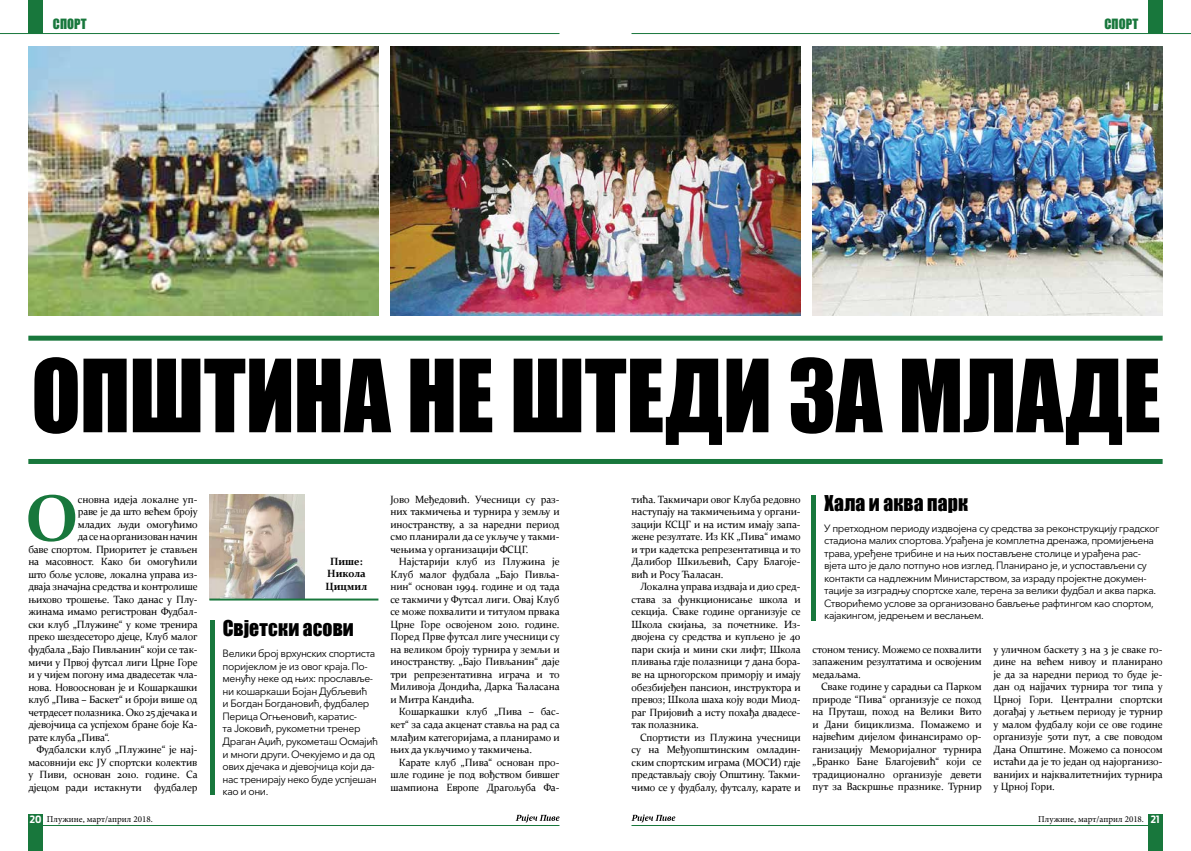
<style>
.page{position:relative;width:1191px;height:851px;background:#fff}
.page>*{position:absolute;margin:0;border:0;box-sizing:border-box;transform-origin:0 0}
.t1{font:93px "Impact";letter-spacing:-.005em;color:#000}
.t2{font:700 65.4px "Constantia";color:#18773c}
.t3{font:20px "Impact";letter-spacing:.005em;color:#000}
.t4{font:13px "Impact";letter-spacing:.005em;color:#18773c}
.t5{font:10.5px/12.5px "Constantia";letter-spacing:-.02em;color:#000;text-align:justify}
.t6{font:10.5px/12.5px "Avenir Next Cyr";letter-spacing:-.04em;color:#000}
.t7{font:700 10.5px/12.5px "Constantia";color:#000;text-align:center}
.t8{font:9px "Minion Pro";color:#000}
.s1{font-family:"Antenna Cond";font-weight:700;font-size:10px;color:#fff}
</style>
<div class="page">
<img style="left:812px;top:47px;width:350px;height:268px">
<img style="left:390px;top:47px;width:410px;height:268px">
<img style="left:28px;top:47px;width:350px;height:268px">
<hr style="left:0;top:33px;width:559px;height:1px;background:#18773c">
<hr style="left:631px;top:33px;width:560px;height:1px;background:#18773c">
<div style="left:28px;top:0;width:15px;height:34px;background:#18773c"></div>
<div style="left:28px;top:814px;width:15px;height:36px;background:#18773c"></div>
<svg style="left:515px;top:814px;width:44px;height:8px"></svg>
<hr style="left:33px;top:824px;width:526px;height:1px;background:#18773c">
<hr style="left:631px;top:824px;width:526px;height:1px;background:#18773c">
<div style="left:1148px;top:814px;width:14px;height:36px;background:#18773c"></div>
<svg style="left:631px;top:814px;width:44px;height:8px"></svg>
<div style="left:1148px;top:0;width:14px;height:34px;background:#18773c"></div>
<div style="left:811px;top:495px;width:5px;height:125px;background:#18773c"></div>
<div style="left:210px;top:620px;width:5px;height:174px;background:#18773c"></div>
<img style="left:209px;top:495px;width:96px;height:103px">
<hr style="left:209px;top:598px;width:169px;height:2px;background:#18773c">
<div style="left:28px;top:459px;width:1134px;height:5px;background:#18773c"></div>
<div style="left:28px;top:335px;width:1134px;height:5px;background:#18773c"></div>
<p class="t4" style="left:53px;top:14px;width:35px">СПОРТ</p>
<p class="t4" style="left:1104px;top:14px;width:35px">СПОРТ</p>
<h1 class="t1" style="left:31px;top:323px;width:1131px">ОПШТИНА НЕ ШТЕДИ ЗА МЛАДЕ</h1>
<h2 class="t2" style="left:25px;top:473px;width:55px">О</h2>
<p class="t5" style="left:78px;top:492px;width:121px">сновна идеја локалне уп-</p>
<p class="t5" style="left:78px;top:505px;width:121px">раве је да што већем броју</p>
<p class="t5" style="left:78px;top:517px;width:121px">младих људи омогућимо</p>
<p class="t5" style="left:78px;top:530px;width:121px">да се на организован начин</p>
<p class="t5" style="left:28px;top:542px;width:171px">баве спортом. Приоритет је стављен</p>
<p class="t5" style="left:28px;top:555px;width:171px">на масовност. Како би омогућили</p>
<p class="t5" style="left:28px;top:567px;width:170px">што боље услове, локална управа из-</p>
<p class="t5" style="left:28px;top:580px;width:171px">дваја значајна средства и контролише</p>
<p class="t5" style="left:28px;top:592px;width:170px">њихово трошење. Тако данас у Плу-</p>
<p class="t5" style="left:28px;top:605px;width:170px">жинама имамо регистрован Фудбал-</p>
<p class="t5" style="left:28px;top:617px;width:171px">ски клуб „Плужине“ у коме тренира</p>
<p class="t5" style="left:28px;top:630px;width:171px">преко шездесеторо дјеце, Клуб малог</p>
<p class="t5" style="left:28px;top:642px;width:170px">фудбала „Бајо Пивљанин“ који се так-</p>
<p class="t5" style="left:28px;top:655px;width:171px">мичи у Првој футсал лиги Црне Горе</p>
<p class="t5" style="left:28px;top:667px;width:170px">и у чијем погону има двадесетак чла-</p>
<p class="t5" style="left:28px;top:680px;width:171px">нова. Новооснован је и Кошаркашки</p>
<p class="t5" style="left:28px;top:692px;width:170px">клуб „Пива – Баскет“ и броји више од</p>
<p class="t5" style="left:28px;top:705px;width:171px">четрдесет полазника. Око 25 дјечака и</p>
<p class="t5" style="left:28px;top:717px;width:170px">дјевојчица са успјехом бране боје Ка-</p>
<p class="t5" style="left:28px;top:730px;width:83px">рате клуба „Пива“.</p>
<p class="t5" style="left:37px;top:742px;width:162px">Фудбалски клуб „Плужине“ је нај-</p>
<p class="t5" style="left:28px;top:755px;width:170px">масовнији екс ЈУ спортски колектив</p>
<p class="t5" style="left:28px;top:767px;width:171px">у Пиви, основан 2010. године. Са</p>
<p class="t5" style="left:28px;top:780px;width:171px">дјецом ради истакнути фудбалер</p>
<p class="t7" style="left:325px;top:554px;width:43px">Пише:<br>Никола<br>Цицмил</p>
<h3 class="t3" style="left:223px;top:612px;width:133px">Свјетски асови</h3>
<p class="t6" style="left:223px;top:647px;width:157px">Велики број врхунских спортиста поријеклом је из овог краја. По&shy;менућу неке од њих: прославље&shy;ни кошаркаши Бојан Дубљевић<br>и Богдан Богдановић, фудбалер<br>Перица Огњеновић, каратис-<br>та Јоковић, рукометни тренер<br>Драган Аџић, рукометаш Осмајић и многи други. Очекујемо и да од ових дјечака и дјевојчица који да&shy;нас тренирају неко буде успјешан као и они.</p>
<p class="t5" style="left:390px;top:492px;width:171px">Јово Међедовић. Учесници су раз&shy;них такмичења и турнира у земљу и иностранству, а за наредни период смо планирали да се укључе у такми&shy;чењима у организацији ФСЦГ.</p>
<p class="t5" style="left:390px;top:555px;width:171px;text-indent:8px">Најстарији клуб из Плужина је Клуб малог фудбала „Бајо Пивља&shy;нин“ основан 1994. године и од тада се такмичи у Футсал лиги. Овај Клуб се може похвалити и титулом првака Црне Горе освојеном 2010. године.<br>Поред Прве футсал лиге учесници су на великом броју турнира у земљи и иностранству. „Бајо Пивљанин“ даје три репрезентативна играча и то Миливоја Дондића, Дарка Ћаласана и Митра Кандића.</p>
<p class="t5" style="left:390px;top:705px;width:171px;text-indent:8px">Кошаркашки клуб „Пива – бас&shy;кет“ за сада акценат ставља на рад са млађим категоријама, а планирамо и њих да укључимо у такмичења.</p>
<p class="t5" style="left:390px;top:755px;width:171px;text-indent:8px">Карате клуб „Пива“ основан про&shy;шле године је под вођством бившег шампиона Европе Драгољуба Фа-</p>
<p class="t5" style="left:631px;top:492px;width:171px">тића. Такмичари овог Клуба редовно наступају на такмичењима у органи&shy;зацији КСЦГ и на истим имају запа&shy;жене резултате. Из КК „Пива“ имамо и три кадетска репрезентативца и то Далибор Шкиљевић, Сару Благоје&shy;вић и Росу Ћаласан.</p>
<p class="t5" style="left:631px;top:580px;width:171px;text-indent:8px">Локална управа издваја и дио сред&shy;става за функционисање школа и секција. Сваке године организује се Школа скијања, за почетнике. Из&shy;двојена су средства и купљено је 40 пари скија и мини ски лифт; Школа пливања гдје полазници 7 дана бора&shy;ве на црногорском приморју и имају обезбијеђен пансион, инструктора и превоз; Школа шаха коју води Миод&shy;раг Пријовић а исту похађа двадесе&shy;так полазника.</p>
<p class="t5" style="left:631px;top:730px;width:171px;text-indent:8px">Спортисти из Плужина учесници су на Међуопштинским омладин&shy;ским спортским играма (МОСИ) гдје представљају своју Општину. Такми&shy;чимо се у фудбалу, футсалу, карате и</p>
<h3 class="t3" style="left:824px;top:487px;width:145px">Хала и аква парк</h3>
<p class="t6" style="left:824px;top:522px;width:337px">У претходном периоду издвојена су средства за реконструкцију градског стадиона малих спортова. Урађена је комплетна дренажа, промијењена трава, уређене трибине и на њих постављене столице и урађена рас&shy;вјета што је дало потпуно нов изглед. Планирано је, и успостављени су контакти са надлежним Министарством, за израду пројектне докумен&shy;тације за изградњу спортске хале, терена за велики фудбал и аква парка.<br>Створићемо услове за организовано бављење рафтингом као спортом, кајакингом, једрењем и веслањем.</p>
<p class="t5" style="left:812px;top:642px;width:171px">стоном тенису. Можемо се похвалити запаженим резултатима и освојеним медаљама.</p>
<p class="t5" style="left:812px;top:679px;width:171px;text-indent:9px">Сваке године у сарадњи са Парком природе “Пива“ организује се поход на Пруташ, поход на Велики Вито и Дани бициклизма. Помажемо и највећим дијелом финансирамо ор&shy;ганизацију Меморијалног турнира „Бранко Бане Благојевић“ који се традиционално организује девети пут за Васкршње празнике. Турнир</p>
<p class="t5" style="left:993px;top:642px;width:171px">у уличном баскету 3 на 3 је сваке го&shy;дине на већем нивоу и планирано је да за наредни период то буде је&shy;дан од најјачих турнира тог типа у Црној Гори. Централни спортски догађај у љетњем периоду је турнир у малом фудбалу који се ове године организује 50ти пут, а све поводом Дана Општине. Можемо са поносом истаћи да је то један од најорганизо&shy;ванијих и најквалитетнијих турнира у Црној Гори.</p>
<p class="t8" style="left:30px;top:812px;width:125px"><span class="s1">20</span> Плужине, март/април 2018.</p>
<p class="t8" style="left:1038px;top:812px;width:123px">Плужине, март/април 2018. <span class="s1">21</span></p>
</div>
